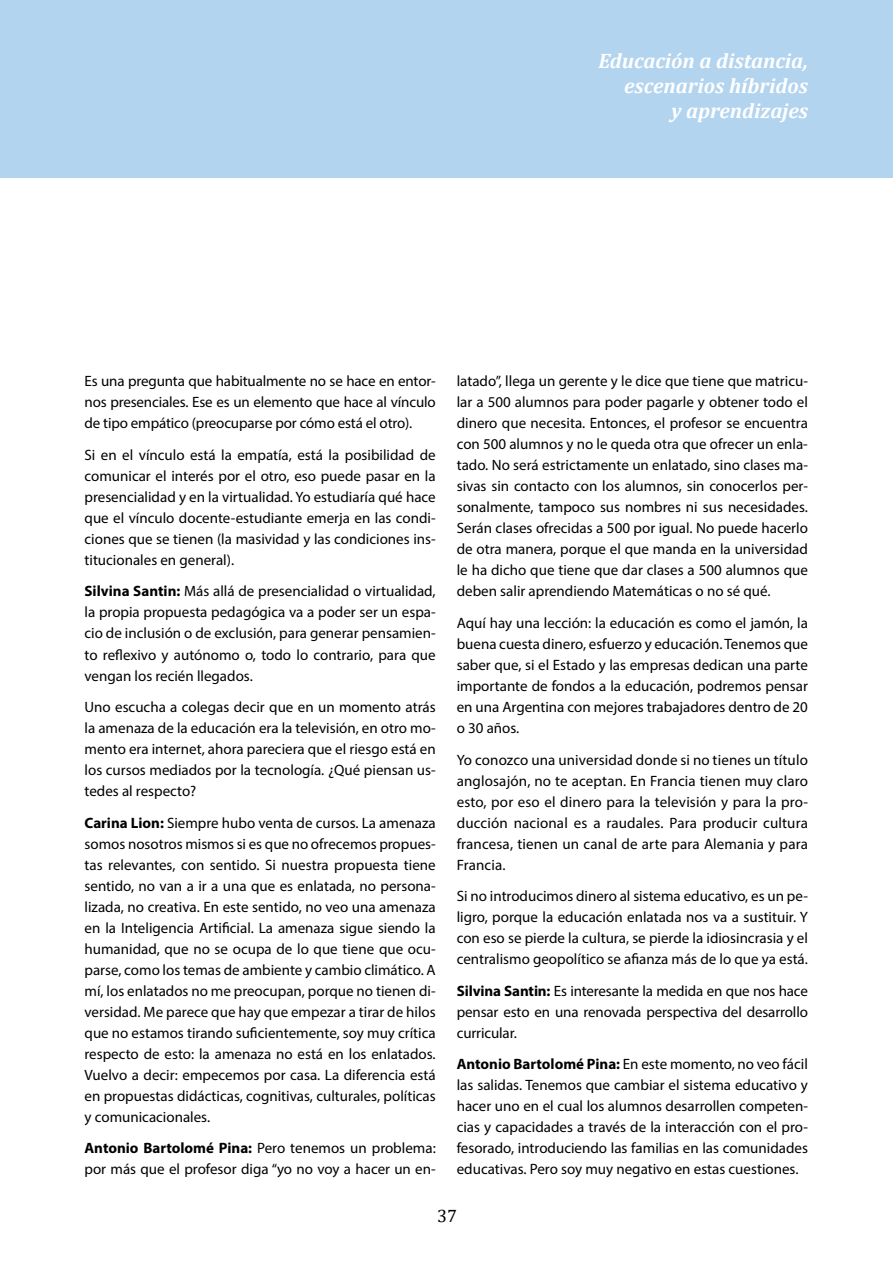
<style>
.page{position:relative;width:893px;height:1263px;background:#fff}
.page>*{position:absolute;margin:0;border:0;box-sizing:border-box;transform-origin:0 0}
.t1{font:italic 700 21px/25.2px "Cambria";color:#fff;text-align:right}
.t2{font:18px "Cambria";color:#000}
.t3{font:15px/21px "Myriad Pro";color:#000;text-align:justify}
.s1{font-weight:700}
</style>
<div class="page">
<div style="left:0;top:0;width:893px;height:177px;background:#b2d4ef"></div>
<h1 class="t1" style="left:598px;top:47px;width:211px">Educación a distancia, escenarios híbridos<br>y aprendizajes</h1>
<p class="t3" style="left:85px;top:371px;width:353px">Es una pregunta que habitualmente no se hace en entor&shy;nos presenciales. Ese es un elemento que hace al vínculo de tipo empático (preocuparse por cómo está el otro).</p>
<p class="t3" style="left:85px;top:444px;width:353px">Si en el vínculo está la empatía, está la posibilidad de comunicar el interés por el otro, eso puede pasar en la presencialidad y en la virtualidad. Yo estudiaría qué hace que el vínculo docente-estudiante emerja en las condi&shy;ciones que se tienen (la masividad y las condiciones ins&shy;titucionales en general).</p>
<p class="t3" style="left:85px;top:581px;width:353px"><span class="s1">Silvina Santin:</span> Más allá de presencialidad o virtualidad, la propia propuesta pedagógica va a poder ser un espa&shy;cio de inclusión o de exclusión, para generar pensamien&shy;to reflexivo y autónomo o, todo lo contrario, para que vengan los recién llegados.</p>
<p class="t3" style="left:85px;top:696px;width:353px">Uno escucha a colegas decir que en un momento atrás la amenaza de la educación era la televisión, en otro mo&shy;mento era internet, ahora pareciera que el riesgo está en los cursos mediados por la tecnología. ¿Qué piensan us&shy;tedes al respecto?</p>
<p class="t3" style="left:85px;top:812px;width:353px"><span class="s1">Carina Lion:</span> Siempre hubo venta de cursos. La amenaza somos nosotros mismos si es que no ofrecemos propues&shy;tas relevantes, con sentido. Si nuestra propuesta tiene sentido, no van a ir a una que es enlatada, no persona&shy;lizada, no creativa. En este sentido, no veo una amenaza en la Inteligencia Artificial. La amenaza sigue siendo la humanidad, que no se ocupa de lo que tiene que ocu&shy;parse, como los temas de ambiente y cambio climático. A mí, los enlatados no me preocupan, porque no tienen di&shy;versidad. Me parece que hay que empezar a tirar de hilos que no estamos tirando suficientemente, soy muy crítica respecto de esto: la amenaza no está en los enlatados.<br>Vuelvo a decir: empecemos por casa. La diferencia está en propuestas didácticas, cognitivas, culturales, políticas y comunicacionales.</p>
<p class="t3" style="left:85px;top:1137px;width:353px"><span class="s1">Antonio Bartolomé Pina:</span> Pero tenemos un problema: por más que el profesor diga “yo no voy a hacer un en-</p>
<p class="t3" style="left:457px;top:371px;width:353px">latado”, llega un gerente y le dice que tiene que matricu&shy;lar a 500 alumnos para poder pagarle y obtener todo el dinero que necesita. Entonces, el profesor se encuentra con 500 alumnos y no le queda otra que ofrecer un enla&shy;tado. No será estrictamente un enlatado, sino clases ma&shy;sivas sin contacto con los alumnos, sin conocerlos per&shy;sonalmente, tampoco sus nombres ni sus necesidades.<br>Serán clases ofrecidas a 500 por igual. No puede hacerlo de otra manera, porque el que manda en la universidad le ha dicho que tiene que dar clases a 500 alumnos que deben salir aprendiendo Matemáticas o no sé qué.</p>
<p class="t3" style="left:457px;top:612px;width:353px">Aquí hay una lección: la educación es como el jamón, la buena cuesta dinero, esfuerzo y educación. Tenemos que saber que, si el Estado y las empresas dedican una parte importante de fondos a la educación, podremos pensar en una Argentina con mejores trabajadores dentro de 20 o 30 años.</p>
<p class="t3" style="left:457px;top:749px;width:353px">Yo conozco una universidad donde si no tienes un título anglosajón, no te aceptan. En Francia tienen muy claro esto, por eso el dinero para la televisión y para la pro&shy;ducción nacional es a raudales. Para producir cultura francesa, tienen un canal de arte para Alemania y para Francia.</p>
<p class="t3" style="left:457px;top:885px;width:353px">Si no introducimos dinero al sistema educativo, es un pe&shy;ligro, porque la educación enlatada nos va a sustituir. Y con eso se pierde la cultura, se pierde la idiosincrasia y el centralismo geopolítico se afianza más de lo que ya está.</p>
<p class="t3" style="left:457px;top:980px;width:353px"><span class="s1">Silvina Santin:</span> Es interesante la medida en que nos hace pensar esto en una renovada perspectiva del desarrollo curricular.</p>
<p class="t3" style="left:457px;top:1053px;width:353px"><span class="s1">Antonio Bartolomé Pina:</span> En este momento, no veo fácil las salidas. Tenemos que cambiar el sistema educativo y hacer uno en el cual los alumnos desarrollen competen&shy;cias y capacidades a través de la interacción con el pro&shy;fesorado, introduciendo las familias en las comunidades educativas. Pero soy muy negativo en estas cuestiones.</p>
<p class="t2" style="left:437px;top:1205px;width:21px">37</p>
</div>
